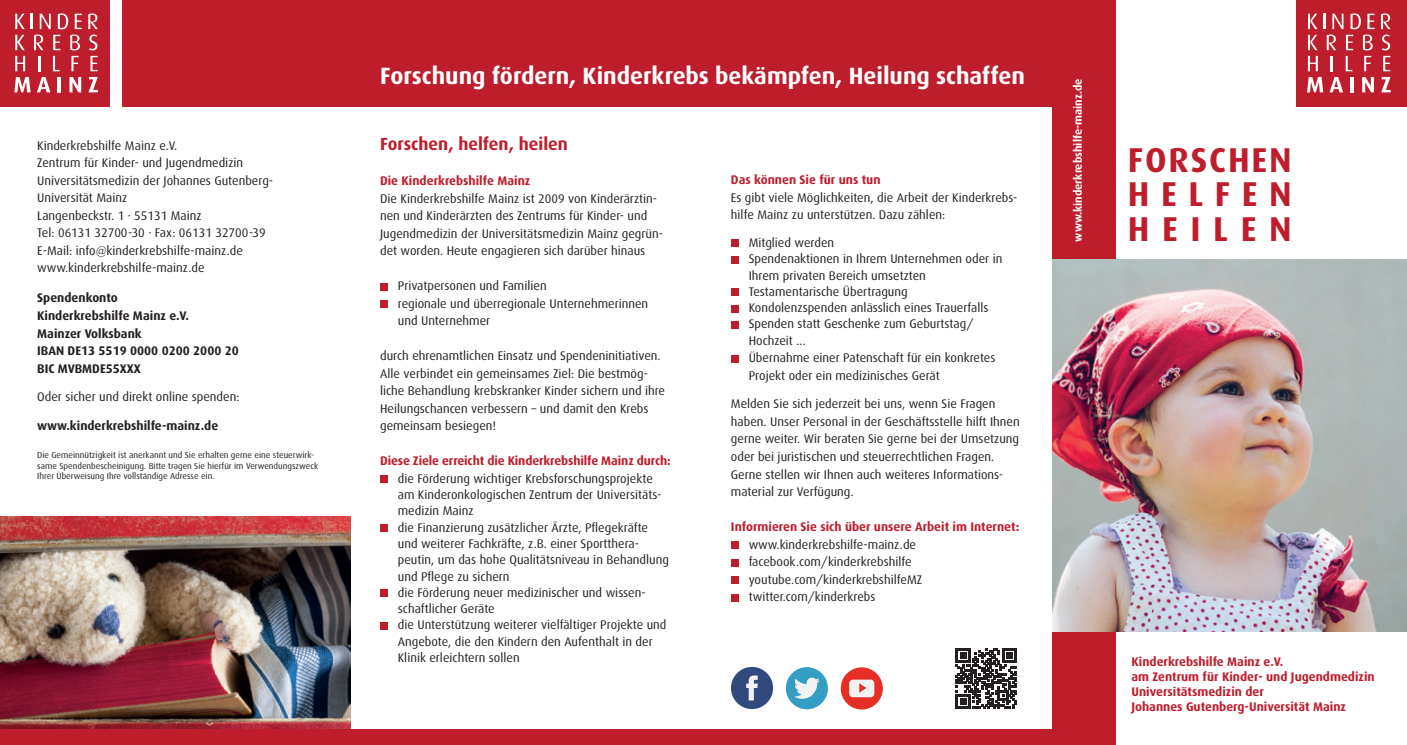
<style>
.page{position:relative;width:1407px;height:745px;background:#fff}
.page>*{position:absolute;margin:0;border:0;box-sizing:border-box;transform-origin:0 0}
.t1{font:700 34.5px "Dax";letter-spacing:.335em;color:#be1d2c}
.t2{font:700 34.5px "Dax";letter-spacing:.055em;color:#be1d2c}
.t3{font:700 23.5px "Dax";color:#fff}
.Headline{font:700 17.5px "Dax";color:#be1d2c}
.Fließtext{font:12.5px/17.5px "Dax";color:#231f20}
.Subheadline{font:700 12.5px/15px "Dax";color:#be1d2c}
.t4{font:700 12.5px "Dax";color:#231f20}
.t5{font:700 11.25px "Dax";color:#fff}
.t6{font:8.75px/10.5px "Dax";color:#231f20}
</style>
<div class="page">
<div style="left:1296px;top:0;width:111px;height:106px;background:#be1d2c"></div>
<svg style="left:1308px;top:14px;width:9px;height:15px"></svg>
<svg style="left:1323px;top:14px;width:2px;height:15px"></svg>
<svg style="left:1332px;top:14px;width:11px;height:15px"></svg>
<svg style="left:1350px;top:13px;width:11px;height:16px"></svg>
<svg style="left:1367px;top:14px;width:7px;height:15px"></svg>
<svg style="left:1381px;top:13px;width:9px;height:16px"></svg>
<svg style="left:1308px;top:35px;width:9px;height:15px"></svg>
<svg style="left:1326px;top:35px;width:10px;height:15px"></svg>
<svg style="left:1346px;top:35px;width:7px;height:15px"></svg>
<svg style="left:1363px;top:35px;width:9px;height:15px"></svg>
<svg style="left:1382px;top:35px;width:8px;height:15px"></svg>
<svg style="left:1308px;top:56px;width:10px;height:15px"></svg>
<svg style="left:1330px;top:56px;width:2px;height:15px"></svg>
<svg style="left:1345px;top:56px;width:7px;height:15px"></svg>
<svg style="left:1364px;top:56px;width:7px;height:15px"></svg>
<svg style="left:1383px;top:56px;width:7px;height:15px"></svg>
<svg style="left:1307px;top:77px;width:16px;height:15px"></svg>
<svg style="left:1329px;top:77px;width:14px;height:15px"></svg>
<hr style="left:1350px;top:77px;width:4px;height:15px;background:#fff">
<svg style="left:1362px;top:77px;width:12px;height:15px"></svg>
<svg style="left:1381px;top:77px;width:9px;height:15px"></svg>
<div style="left:380px;top:283px;width:7px;height:7px;background:#be1d2c"></div>
<div style="left:380px;top:300px;width:7px;height:7px;background:#be1d2c"></div>
<div style="left:380px;top:475px;width:7px;height:7px;background:#be1d2c"></div>
<div style="left:380px;top:524px;width:7px;height:7px;background:#be1d2c"></div>
<div style="left:380px;top:589px;width:7px;height:7px;background:#be1d2c"></div>
<div style="left:380px;top:622px;width:7px;height:7px;background:#be1d2c"></div>
<div style="left:731px;top:240px;width:7px;height:7px;background:#be1d2c"></div>
<div style="left:731px;top:256px;width:7px;height:7px;background:#be1d2c"></div>
<div style="left:731px;top:288px;width:7px;height:7px;background:#be1d2c"></div>
<div style="left:731px;top:305px;width:7px;height:7px;background:#be1d2c"></div>
<div style="left:731px;top:321px;width:7px;height:7px;background:#be1d2c"></div>
<div style="left:731px;top:355px;width:7px;height:7px;background:#be1d2c"></div>
<div style="left:731px;top:541px;width:7px;height:7px;background:#be1d2c"></div>
<div style="left:731px;top:558px;width:7px;height:7px;background:#be1d2c"></div>
<div style="left:731px;top:576px;width:7px;height:7px;background:#be1d2c"></div>
<div style="left:731px;top:593px;width:7px;height:7px;background:#be1d2c"></div>
<div style="left:122px;top:0;width:939px;height:106px;background:#be1d2c"></div>
<img style="left:0;top:516px;width:351px;height:213px">
<div style="left:1052px;top:0;width:64px;height:744px;background:#be1d2c"></div>
<div style="left:0;top:729px;width:1057px;height:15px;background:#be1d2c"></div>
<img style="left:1052px;top:259px;width:355px;height:372px">
<div style="left:0;top:0;width:110px;height:106px;background:#be1d2c"></div>
<svg style="left:15px;top:14px;width:10px;height:15px"></svg>
<svg style="left:31px;top:14px;width:2px;height:15px"></svg>
<svg style="left:40px;top:14px;width:11px;height:15px"></svg>
<svg style="left:58px;top:13px;width:10px;height:16px"></svg>
<svg style="left:75px;top:14px;width:7px;height:15px"></svg>
<svg style="left:88px;top:13px;width:10px;height:16px"></svg>
<svg style="left:15px;top:35px;width:10px;height:15px"></svg>
<svg style="left:34px;top:35px;width:9px;height:15px"></svg>
<svg style="left:53px;top:35px;width:7px;height:15px"></svg>
<svg style="left:70px;top:35px;width:10px;height:15px"></svg>
<svg style="left:89px;top:35px;width:8px;height:15px"></svg>
<svg style="left:15px;top:56px;width:10px;height:15px"></svg>
<svg style="left:38px;top:56px;width:2px;height:15px"></svg>
<svg style="left:53px;top:56px;width:7px;height:15px"></svg>
<svg style="left:71px;top:56px;width:8px;height:15px"></svg>
<svg style="left:90px;top:56px;width:8px;height:15px"></svg>
<svg style="left:14px;top:77px;width:17px;height:15px"></svg>
<svg style="left:37px;top:77px;width:13px;height:15px"></svg>
<hr style="left:57px;top:77px;width:4px;height:15px;background:#fff">
<svg style="left:69px;top:77px;width:12px;height:15px"></svg>
<svg style="left:88px;top:77px;width:10px;height:15px"></svg>
<div style="left:731px;top:666px;width:42px;height:42px;background:#304a7d;border-radius:50%"></div>
<svg style="left:746px;top:675px;width:12px;height:25px"></svg>
<div style="left:786px;top:666px;width:42px;height:42px;background:#339ec2;border-radius:50%"></div>
<svg style="left:794px;top:677px;width:26px;height:21px"></svg>
<div style="left:841px;top:667px;width:42px;height:42px;background:#e62e26;border-radius:50%"></div>
<svg style="left:849px;top:679px;width:25px;height:17px"></svg>
<svg style="left:956px;top:648px;width:61px;height:60px"></svg>
<p class="Fließtext" style="left:37px;top:137px;width:142px">Kinderkrebshilfe Mainz e.V.</p>
<p class="Fließtext" style="left:37px;top:154px;width:207px">Zentrum für Kinder- und Jugendmedizin</p>
<p class="Fließtext" style="left:37px;top:172px;width:237px">Universitätsmedizin der Johannes Gutenberg-</p>
<p class="Fließtext" style="left:37px;top:189px;width:92px">Universität Mainz</p>
<p class="Fließtext" style="left:37px;top:207px;width:166px">Langenbeckstr. 1 · 55131 Mainz</p>
<p class="Fließtext" style="left:37px;top:224px;width:230px">Tel: 06131 32700-30 · Fax: 06131 32700-39</p>
<p class="Fließtext" style="left:37px;top:242px;width:207px">E-Mail: info@kinderkrebshilfe-mainz.de</p>
<p class="Fließtext" style="left:37px;top:259px;width:169px">www.kinderkrebshilfe-mainz.de</p>
<p class="t4" style="left:37px;top:291px;width:82px">Spendenkonto</p>
<p class="t4" style="left:37px;top:308px;width:153px">Kinderkrebshilfe Mainz e.V.</p>
<p class="t4" style="left:37px;top:326px;width:106px">Mainzer Volksbank</p>
<p class="t4" style="left:37px;top:343px;width:203px">IBAN DE13 5519 0000 0200 2000 20</p>
<p class="t4" style="left:37px;top:361px;width:105px">BIC MVBMDE55XXX</p>
<p class="Fließtext" style="left:37px;top:388px;width:204px">Oder sicher und direkt online spenden:</p>
<p class="t4" style="left:37px;top:418px;width:183px">www.kinderkrebshilfe-mainz.de</p>
<p class="t6" style="left:37px;top:449px;width:282px">Die Gemeinnützigkeit ist anerkannt und Sie erhalten gerne eine steuerwirk&shy;same Spendenbescheinigung. Bitte tragen Sie hierfür im Verwendungszweck<br>Ihrer Überweisung Ihre vollständige Adresse ein.</p>
<p class="t3" style="left:380px;top:63px;width:646px">Forschung fördern, Kinderkrebs bekämpfen, Heilung schaffen</p>
<p class="Headline" style="left:380px;top:134px;width:189px">Forschen, helfen, heilen</p>
<p class="Subheadline" style="left:380px;top:173px;width:152px">Die Kinderkrebshilfe Mainz</p>
<p class="Fließtext" style="left:380px;top:189px;width:284px">Die Kinderkrebshilfe Mainz ist 2009 von Kinderärztin&shy;nen und Kinderärzten des Zentrums für Kinder- und Jugendmedizin der Universitätsmedizin Mainz gegrün&shy;det worden. Heute engagieren sich darüber hinaus</p>
<p class="Fließtext" style="left:398px;top:277px;width:150px">Privatpersonen und Familien</p>
<p class="Fließtext" style="left:398px;top:294px;width:252px">regionale und überregionale Unternehmerinnen und Unternehmer</p>
<p class="Fließtext" style="left:380px;top:347px;width:282px">durch ehrenamtlichen Einsatz und Spendeninitiativen.</p>
<p class="Fließtext" style="left:380px;top:364px;width:286px">Alle verbindet ein gemeinsames Ziel: Die bestmög&shy;liche Behandlung krebskranker Kinder sichern und ihre Heilungschancen verbessern – und damit den Krebs gemeinsam besiegen!</p>
<p class="Subheadline" style="left:380px;top:453px;width:292px">Diese Ziele erreicht die Kinderkrebshilfe Mainz durch:</p>
<p class="Fließtext" style="left:398px;top:470px;width:265px;line-height:16.2px">die Förderung wichtiger Krebsforschungsprojekte am Kinderonkologischen Zentrum der Universitäts&shy;medizin Mainz</p>
<p class="Fließtext" style="left:398px;top:519px;width:273px;line-height:16.2px">die Finanzierung zusätzlicher Ärzte, Pflegekräfte und weiterer Fachkräfte, z.B. einer Sportthera&shy;peutin, um das hohe Qualitätsniveau in Behandlung und Pflege zu sichern</p>
<p class="Fließtext" style="left:398px;top:584px;width:249px;line-height:16.2px">die Förderung neuer medizinischer und wissen&shy;schaftlicher Geräte</p>
<p class="Fließtext" style="left:398px;top:616px;width:270px;line-height:16.2px">die Unterstützung weiterer vielfältiger Projekte und<br>Angebote, die den Kindern den Aufenthalt in der<br>Klinik erleichtern sollen</p>
<p class="Subheadline" style="left:731px;top:172px;width:151px">Das können Sie für uns tun</p>
<p class="Fließtext" style="left:731px;top:189px;width:288px">Es gibt viele Möglichkeiten, die Arbeit der Kinderkrebs&shy;hilfe Mainz zu unterstützen. Dazu zählen:</p>
<p class="Fließtext" style="left:749px;top:234px;width:87px">Mitglied werden</p>
<p class="Fließtext" style="left:749px;top:251px;width:255px;line-height:16.2px">Spendenaktionen in Ihrem Unternehmen oder in<br>Ihrem privaten Bereich umsetzten</p>
<p class="Fließtext" style="left:749px;top:282px;width:161px">Testamentarische Übertragung</p>
<p class="Fließtext" style="left:749px;top:299px;width:241px">Kondolenzspenden anlässlich eines Trauerfalls</p>
<p class="Fließtext" style="left:749px;top:316px;width:226px;line-height:16.2px">Spenden statt Geschenke zum Geburtstag/<br>Hochzeit ...</p>
<p class="Fließtext" style="left:749px;top:349px;width:248px">Übernahme einer Patenschaft für ein konkretes<br>Projekt oder ein medizinisches Gerät</p>
<p class="Fließtext" style="left:731px;top:395px;width:290px">Melden Sie sich jederzeit bei uns, wenn Sie Fragen haben. Unser Personal in der Geschäftsstelle hilft Ihnen gerne weiter. Wir beraten Sie gerne bei der Umsetzung oder bei juristischen und steuerrechtlichen Fragen.<br>Gerne stellen wir Ihnen auch weiteres Informations&shy;material zur Verfügung.</p>
<p class="Subheadline" style="left:731px;top:519px;width:290px">Informieren Sie sich über unsere Arbeit im Internet:</p>
<p class="Fließtext" style="left:749px;top:535px;width:169px">www.kinderkrebshilfe-mainz.de</p>
<p class="Fließtext" style="left:749px;top:552px;width:165px">facebook.com/kinderkrebshilfe</p>
<p class="Fließtext" style="left:749px;top:570px;width:175px">youtube.com/kinderkrebshilfeMZ</p>
<p class="Fließtext" style="left:749px;top:587px;width:128px">twitter.com/kinderkrebs</p>
<p class="t5" style="left:1071px;top:241px;width:164px;rotate:-90deg">www.kinderkrebshilfe-mainz.de</p>
<p class="t2" style="left:1128px;top:140px;width:165px">FORSCHEN</p>
<p class="t1" style="left:1128px;top:175px;width:165px">HELFEN</p>
<p class="t1" style="left:1128px;top:209px;width:165px">HEILEN</p>
<p class="Subheadline" style="left:1131px;top:653px;width:153px">Kinderkrebshilfe Mainz e.V.</p>
<p class="Subheadline" style="left:1131px;top:668px;width:245px">am Zentrum für Kinder- und Jugendmedizin</p>
<p class="Subheadline" style="left:1131px;top:683px;width:216px">Universitätsmedizin der<br>Johannes Gutenberg-Universität Mainz</p>
</div>
